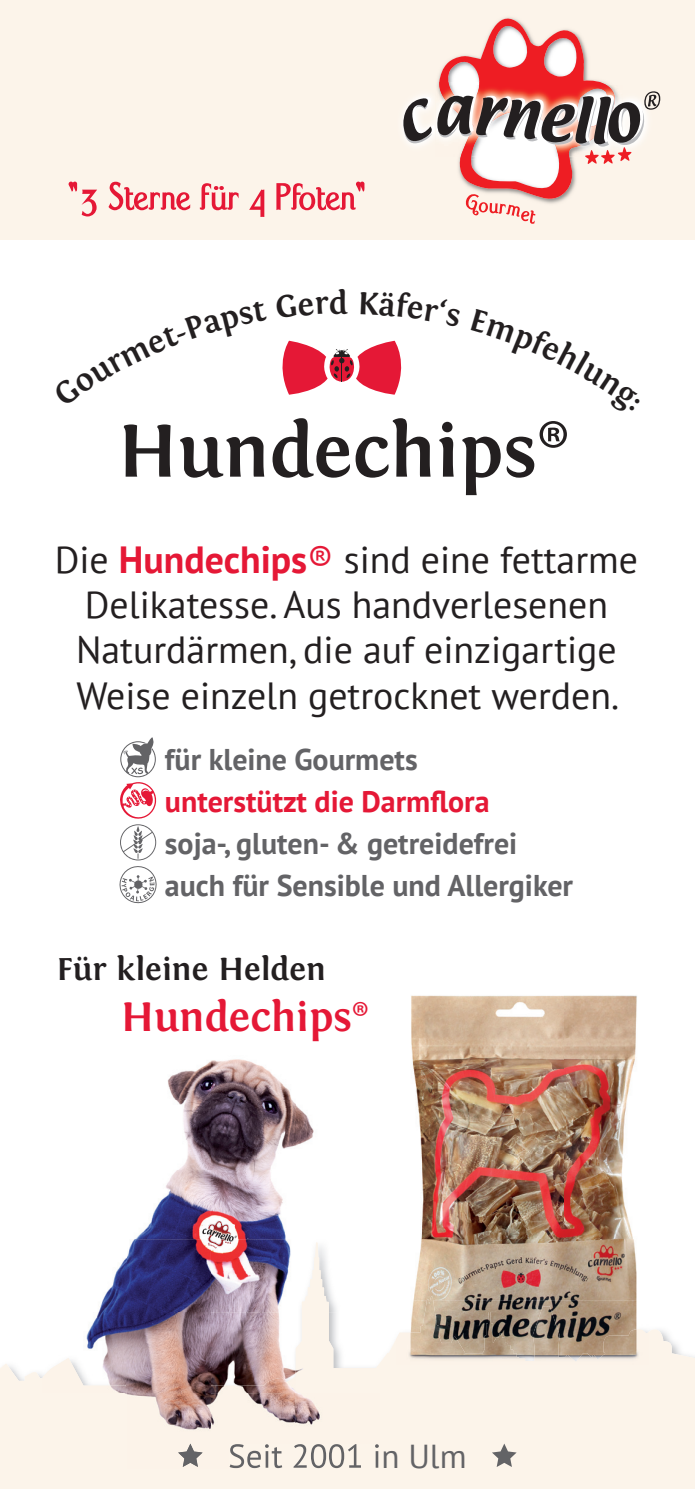
<style>
.page{position:relative;width:695px;height:1489px;background:#fff}
.page>*{position:absolute;margin:0;border:0;box-sizing:border-box;transform-origin:0 0}
.t1{font:700 77px "Fontin";color:#231f20}
.t2{font:700 42.25px "Fontin";color:#e51836}
.t3{font:37.75px/45.2px "PT Sans";color:#231f20;text-align:center}
.t4{font:700 33px "Fontin";color:#231f20}
.t5{font:700 30px/42px "PT Sans";color:#636366}
.t6{font:700 30px "PT Sans";color:#e51836}
.s1{font-family:"Myriad Pro";font-weight:400;font-size:81.25px}
.s2{font-weight:700;color:#e51836}
.s3{color:#e51836}
.s4{font-size:42.5px}
.s5{font-family:"Myriad Pro";font-weight:400;font-size:42.5px}
</style>
<div class="page">
<div style="left:0;top:1329px;width:694px;height:159px;background:#fcf4ea"></div>
<div style="left:0;top:0;width:694px;height:239px;background:#fcf4ea"></div>
<svg style="left:403px;top:17px;width:257px;height:207px"></svg>
<svg style="left:69px;top:181px;width:295px;height:36px"></svg>
<svg style="left:282px;top:341px;width:120px;height:53px"></svg>
<svg style="left:119px;top:737px;width:38px;height:167px"></svg>
<svg style="left:492px;top:1443px;width:24px;height:23px"></svg>
<img style="left:411px;top:995px;width:226px;height:301px">
<img style="left:396px;top:1296px;width:252px;height:68px">
<img style="left:98px;top:1059px;width:239px;height:253px">
<img style="left:42px;top:1312px;width:253px;height:73px">
<img style="left:302px;top:1242px;width:27px;height:75px">
<img style="left:295px;top:1317px;width:84px;height:151px">
<img style="left:211px;top:1376px;width:84px;height:92px">
<img style="left:126px;top:1385px;width:85px;height:83px">
<img style="left:42px;top:1357px;width:84px;height:111px">
<img style="left:229px;top:1443px;width:150px;height:24px">
<img style="left:178px;top:1443px;width:25px;height:23px">
<img style="left:205px;top:1218px;width:30px;height:1px">
<img style="left:204px;top:1248px;width:26px;height:1px">
<svg style="left:200px;top:1219px;width:37px;height:29px"></svg>
<h1 class="t1" style="left:118px;top:408px;width:454px">Hundechips<span class="s1">®</span></h1>
<p class="t3" style="left:55px;top:536px;width:585px">Die <span class="s2">Hundechips</span><span class="s3">®</span> sind eine fettarme Delikatesse. Aus handverlesenen Naturdärmen, die auf einzigartige Weise einzeln getrocknet werden.</p>
<p class="t5" style="left:165px;top:737px;width:254px">für kleine Gourmets</p>
<p class="t6" style="left:165px;top:781px;width:326px">unterstützt die Darmflora</p>
<p class="t5" style="left:165px;top:821px;width:409px">soja-, gluten- &amp; getreidefrei auch für Sensible und Allergiker</p>
<p class="t4" style="left:57px;top:950px;width:271px">Für kleine Helden</p>
<p class="t2" style="left:121px;top:993px;width:250px">Hundechip<span class="s4">s</span><span class="s5">®</span></p>
</div>
